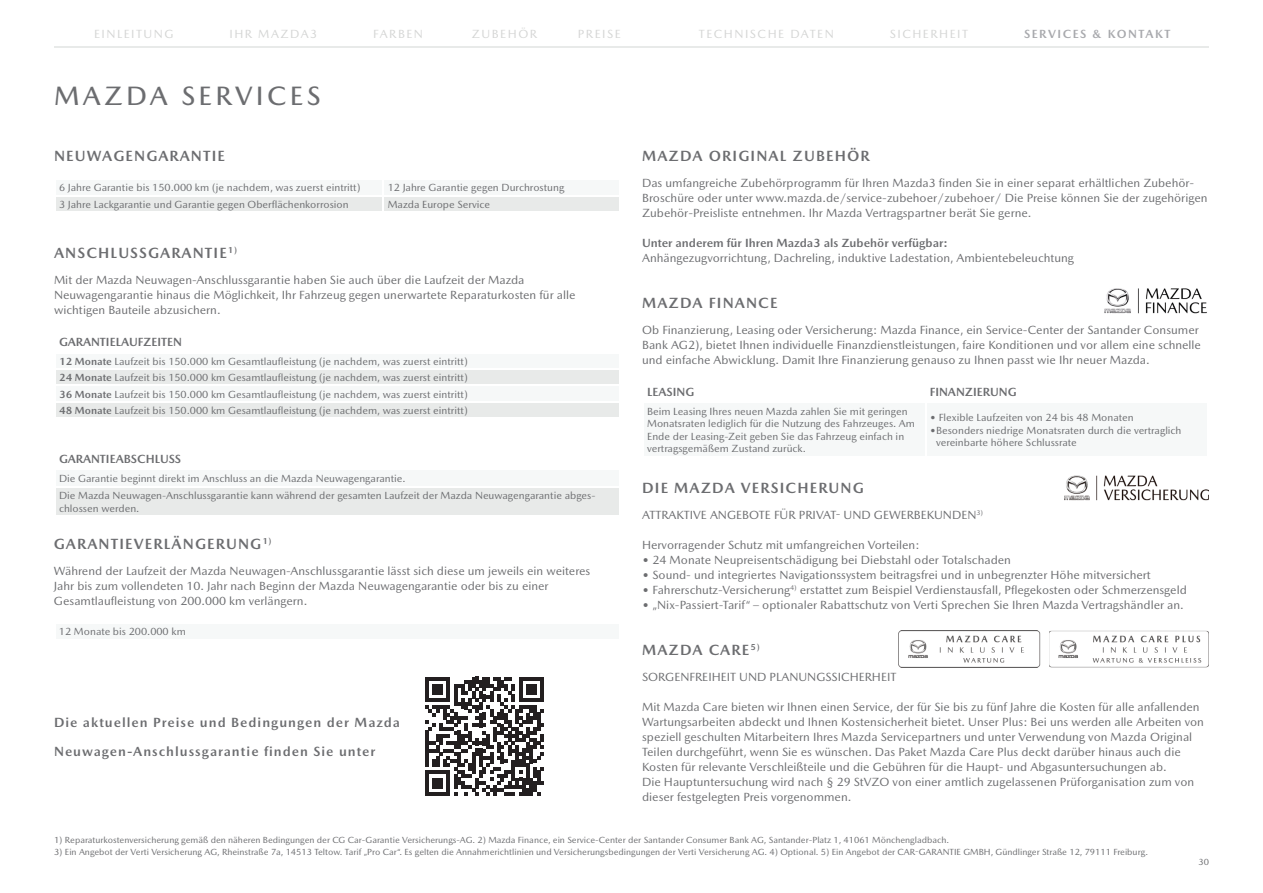
<style>
.page{position:relative;width:1263px;height:893px;background:#fff}
.page>*{position:absolute;margin:0;border:0;box-sizing:border-box;transform-origin:0 0}
.t1{font:500 27px "Mazda Type Cyrillic";letter-spacing:.125em;color:#6c6d70}
.t2{font:700 15px "Mazda Type Cyrillic";letter-spacing:.075em;color:#6c6d70}
.t3{font:700 13.5px/29.5px "Mazda Type Cyrillic";letter-spacing:.075em;color:#6c6d70}
.t4{font:12px/15px "Mazda Type Cyrillic";color:#6c6d70}
.t5{font:700 12px "Mazda Type Cyrillic";color:#6c6d70}
.t6{font:12px "Mazda Type Cyrillic";letter-spacing:.125em;color:#d4d5d4}
.t7{font:700 12px "Mazda Type Cyrillic";letter-spacing:.125em;color:#a8a9ad}
.t8{font:10.5px/12.6px "Mazda Type Cyrillic";color:#6c6d70}
.t9{font:9px "Mazda Type Cyrillic";color:#6c6d70}
.s1{font-weight:700}
</style>
<div class="page">
<div style="left:56px;top:197px;width:563px;height:14px;background:#e8eae9"></div>
<svg style="left:56px;top:370px;width:563px;height:145px"></svg>
<hr style="left:54px;top:468px;width:567px;height:2px;background:#fff">
<hr style="left:54px;top:385px;width:567px;height:1px;background:#fff">
<hr style="left:54px;top:401px;width:567px;height:2px;background:#fff">
<hr style="left:54px;top:417px;width:567px;height:2px;background:#fff">
<hr style="left:54px;top:486px;width:567px;height:2px;background:#fff">
<div style="left:55px;top:623px;width:565px;height:17px;background:#f6f8f8"></div>
<hr style="left:54px;top:622px;width:567px;height:2px;background:#fff">
<hr style="left:54px;top:639px;width:567px;height:1px;background:#fff">
<svg style="left:425px;top:677px;width:119px;height:119px"></svg>
<img style="left:898px;top:631px;width:311px;height:36px">
<img style="left:1064px;top:475px;width:145px;height:26px">
<img style="left:1104px;top:288px;width:103px;height:26px">
<hr style="left:54px;top:46px;width:1155px;height:2px;background:#e8eae9">
<p class="t6" style="left:94px;top:26px;width:81px">EINLEITUNG</p>
<p class="t6" style="left:229px;top:26px;width:89px">IHR MAZDA3</p>
<p class="t6" style="left:373px;top:26px;width:51px">FARBEN</p>
<p class="t6" style="left:472px;top:26px;width:67px">ZUBEHÖR</p>
<p class="t6" style="left:578px;top:26px;width:44px">PREISE</p>
<p class="t6" style="left:699px;top:26px;width:137px">TECHNISCHE DATEN</p>
<p class="t6" style="left:890px;top:26px;width:80px">SICHERHEIT</p>
<p class="t7" style="left:1024px;top:26px;width:148px">SERVICES &amp; KONTAKT</p>
<h1 class="t1" style="left:54px;top:80px;width:268px">MAZDA SERVICES</h1>
<p class="t2" style="left:54px;top:147px;width:172px">NEUWAGENGARANTIE</p>
<p class="t2" style="left:642px;top:147px;width:229px">MAZDA ORIGINAL ZUBEHÖR</p>
<p class="t8" style="left:59px;top:181px;width:303px">6 Jahre Garantie bis 150.000 km (je nachdem, was zuerst eintritt)</p>
<p class="t8" style="left:388px;top:181px;width:178px">12 Jahre Garantie gegen Durchrostung</p>
<p class="t8" style="left:59px;top:198px;width:291px">3 Jahre Lackgarantie und Garantie gegen Oberflächenkorrosion</p>
<p class="t8" style="left:388px;top:198px;width:104px">Mazda Europe Service</p>
<p class="t2" style="left:54px;top:244px;width:184px">ANSCHLUSSGARANTIE<sup>1)</sup></p>
<p class="t4" style="left:54px;top:272px;width:523px">Mit der Mazda Neuwagen-Anschlussgarantie haben Sie auch über die Laufzeit der Mazda<br>Neuwagengarantie hinaus die Möglichkeit, Ihr Fahrzeug gegen unerwartete Reparaturkosten für alle wichtigen Bauteile abzusichern.</p>
<p class="t5" style="left:59px;top:335px;width:125px">GARANTIELAUFZEITEN</p>
<p class="t8" style="left:59px;top:353px;width:410px;line-height:16.4px;text-align:justify"><span class="s1">12 Monate</span> Laufzeit bis 150.000 km Gesamtlaufleistung (je nachdem, was zuerst eintritt)<br><span class="s1">24 Monate</span> Laufzeit bis 150.000 km Gesamtlaufleistung (je nachdem, was zuerst eintritt)<br><span class="s1">36 Monate</span> Laufzeit bis 150.000 km Gesamtlaufleistung (je nachdem, was zuerst eintritt)<br><span class="s1">48 Monate</span> Laufzeit bis 150.000 km Gesamtlaufleistung (je nachdem, was zuerst eintritt)</p>
<p class="t5" style="left:59px;top:451px;width:124px">GARANTIEABSCHLUSS</p>
<p class="t8" style="left:59px;top:470px;width:538px;line-height:17.2px">Die Garantie beginnt direkt im Anschluss an die Mazda Neuwagengarantie.<br>Die Mazda Neuwagen-Anschlussgarantie kann während der gesamten Laufzeit der Mazda Neuwagengarantie abges-</p>
<p class="t8" style="left:59px;top:502px;width:82px">chlossen werden.</p>
<p class="t2" style="left:54px;top:535px;width:219px">GARANTIEVERLÄNGERUNG<sup>1)</sup></p>
<p class="t4" style="left:54px;top:564px;width:538px">Während der Laufzeit der Mazda Neuwagen-Anschlussgarantie lässt sich diese um jeweils ein weiteres<br>Jahr bis zum vollendeten 10. Jahr nach Beginn der Mazda Neuwagengarantie oder bis zu einer<br>Gesamtlaufleistung von 200.000 km verlängern.</p>
<p class="t8" style="left:59px;top:625px;width:128px">12 Monate bis 200.000 km</p>
<p class="t3" style="left:54px;top:707px;width:347px">Die aktuellen Preise und Bedingungen der Mazda<br>Neuwagen-Anschlussgarantie finden Sie unter</p>
<p class="t4" style="left:642px;top:176px;width:567px">Das umfangreiche Zubehörprogramm für Ihren Mazda3 finden Sie in einer separat erhältlichen Zubehör-<br>Broschüre oder unter www.mazda.de/service-zubehoer/zubehoer/ Die Preise können Sie der zugehörigen<br>Zubehör-Preisliste entnehmen. Ihr Mazda Vertragspartner berät Sie gerne.</p>
<p class="t5" style="left:642px;top:236px;width:307px">Unter anderem für Ihren Mazda3 als Zubehör verfügbar:</p>
<p class="t4" style="left:642px;top:251px;width:433px">Anhängezugvorrichtung, Dachreling, induktive Ladestation, Ambientebeleuchtung</p>
<p class="t2" style="left:642px;top:293px;width:137px">MAZDA FINANCE</p>
<p class="t4" style="left:642px;top:322px;width:560px">Ob Finanzierung, Leasing oder Versicherung: Mazda Finance, ein Service-Center der Santander Consumer<br>Bank AG2), bietet Ihnen individuelle Finanzdienstleistungen, faire Konditionen und vor allem eine schnelle und einfache Abwicklung. Damit Ihre Finanzierung genauso zu Ihnen passt wie Ihr neuer Mazda.</p>
<p class="t5" style="left:647px;top:385px;width:49px">LEASING</p>
<p class="t5" style="left:930px;top:385px;width:88px">FINANZIERUNG</p>
<p class="t8" style="left:647px;top:405px;width:269px">Beim Leasing Ihres neuen Mazda zahlen Sie mit geringen Monatsraten lediglich für die Nutzung des Fahrzeuges. Am Ende der Leasing-Zeit geben Sie das Fahrzeug einfach in vertragsgemäßem Zustand zurück.</p>
<p class="t8" style="left:930px;top:411px;width:205px">• Flexible Laufzeiten von 24 bis 48 Monaten</p>
<p class="t8" style="left:936px;top:424px;width:247px;text-indent:-6px">• Besonders niedrige Monatsraten durch die vertraglich vereinbarte höhere Schlussrate</p>
<p class="t2" style="left:642px;top:479px;width:223px">DIE MAZDA VERSICHERUNG</p>
<p class="t4" style="left:642px;top:508px;width:342px">ATTRAKTIVE ANGEBOTE FÜR PRIVAT- UND GEWERBEKUNDEN<sup>3)</sup></p>
<p class="t4" style="left:642px;top:538px;width:279px">Hervorragender Schutz mit umfangreichen Vorteilen:</p>
<p class="t4" style="left:642px;top:553px;width:370px">• 24 Monate Neupreisentschädigung bei Diebstahl oder Totalschaden</p>
<p class="t4" style="left:642px;top:568px;width:510px">• Sound- und integriertes Navigationssystem beitragsfrei und in unbegrenzter Höhe mitversichert</p>
<p class="t4" style="left:642px;top:583px;width:546px">• Fahrerschutz-Versicherung<sup>4)</sup> erstattet zum Beispiel Verdienstausfall, Pflegekosten oder Schmerzensgeld</p>
<p class="t4" style="left:642px;top:598px;width:543px">• „Nix-Passiert-Tarif“ – optionaler Rabattschutz von Verti Sprechen Sie Ihren Mazda Vertragshändler an.</p>
<p class="t2" style="left:642px;top:640px;width:119px">MAZDA CARE<sup>5)</sup></p>
<p class="t4" style="left:642px;top:669px;width:256px">SORGENFREIHEIT UND PLANUNGSSICHERHEIT</p>
<p class="t4" style="left:642px;top:699px;width:563px">Mit Mazda Care bieten wir Ihnen einen Service, der für Sie bis zu fünf Jahre die Kosten für alle anfallenden Wartungsarbeiten abdeckt und Ihnen Kostensicherheit bietet. Unser Plus: Bei uns werden alle Arbeiten von speziell geschulten Mitarbeitern Ihres Mazda Servicepartners und unter Verwendung von Mazda Original Teilen durchgeführt, wenn Sie es wünschen. Das Paket Mazda Care Plus deckt darüber hinaus auch die Kosten für relevante Verschleißteile und die Gebühren für die Haupt- und Abgasuntersuchungen ab.<br>Die Hauptuntersuchung wird nach § 29 StVZO von einer amtlich zugelassenen Prüforganisation zum von dieser festgelegten Preis vorgenommen.</p>
<p class="t9" style="left:54px;top:835px;width:897px">1) Reparaturkostenversicherung gemäß den näheren Bedingungen der CG Car-Garantie Versicherungs-AG. 2) Mazda Finance, ein Service-Center der Santander Consumer Bank AG, Santander-Platz 1, 41061 Mönchengladbach.</p>
<p class="t9" style="left:54px;top:847px;width:1095px">3) Ein Angebot der Verti Versicherung AG, Rheinstraße 7a, 14513 Teltow. Tarif „Pro Car“. Es gelten die Annahmerichtlinien und Versicherungsbedingungen der Verti Versicherung AG. 4) Optional. 5) Ein Angebot der CAR-GARANTIE GMBH, Gündlinger Straße 12, 79111 Freiburg.</p>
<p class="t9" style="left:1198px;top:857px;width:12px">30</p>
</div>
